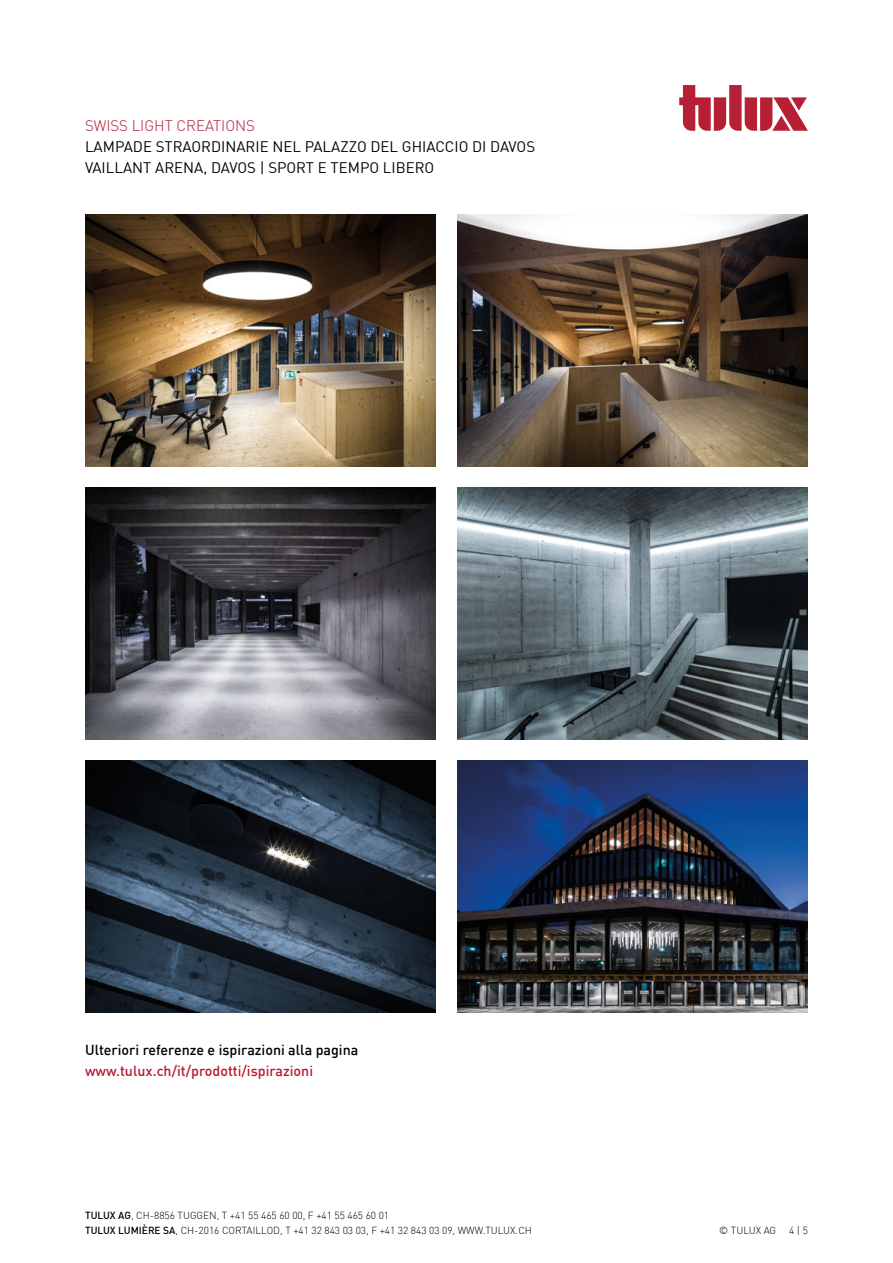
<style>
.page{position:relative;width:893px;height:1263px;background:#fff}
.page>*{position:absolute;margin:0;border:0;box-sizing:border-box;transform-origin:0 0}
.t1{font:15px/21px "DIN Offc";color:#000}
.t2{font:300 15px "DIN";color:#b71833}
.t3{font:500 14.25px "DIN";color:#000}
.t4{font:500 14.25px "DIN";color:#b71833}
.t5{font:300 10.2px/15px "DIN";color:#000}
.s1{font-weight:500}
</style>
<div class="page">
<svg style="left:679px;top:85px;width:129px;height:46px"></svg>
<img style="left:85px;top:215px;width:351px;height:252px">
<img style="left:457px;top:215px;width:351px;height:252px">
<img style="left:457px;top:488px;width:351px;height:252px">
<img style="left:85px;top:488px;width:351px;height:252px">
<img style="left:85px;top:761px;width:351px;height:252px">
<img style="left:457px;top:761px;width:351px;height:252px">
<h1 class="t2" style="left:85px;top:116px;width:172px">SWISS LIGHT CREATIONS</h1>
<h1 class="t1" style="left:85px;top:136px;width:452px">LAMPAD E STRAORD INARIE NEL PALAZZO D EL GHIACCIO D I DAVOS<br>VAILLANT ARENA, DAVOS | SPORT E TEMPO LIBERO</h1>
<h2 class="t3" style="left:85px;top:1041px;width:275px">Ulteriori referenze e ispirazioni alla pagina</h2>
<h2 class="t4" style="left:85px;top:1062px;width:230px">www.tulux.ch/it/prodotti/ispirazioni</h2>
<p class="t5" style="left:85px;top:1208px;width:448px"><span class="s1">TULUX AG</span>, CH-8856 TUGGEN, T +41 55 465 60 00, F +41 55 465 60 01<br><span class="s1">TULUX LUMIÈRE SA</span>, CH-2016 CORTAILLOD, T +41 32 843 03 03, F +41 32 843 03 09, WWW.TULUX.CH</p>
<p class="t5" style="left:719px;top:1223px;width:21px">© TULUX</p>
<p class="t5" style="left:764px;top:1223px;width:4px">AG</p>
<p class="t5" style="left:789px;top:1223px;width:20px">4 | 5</p>
</div>
